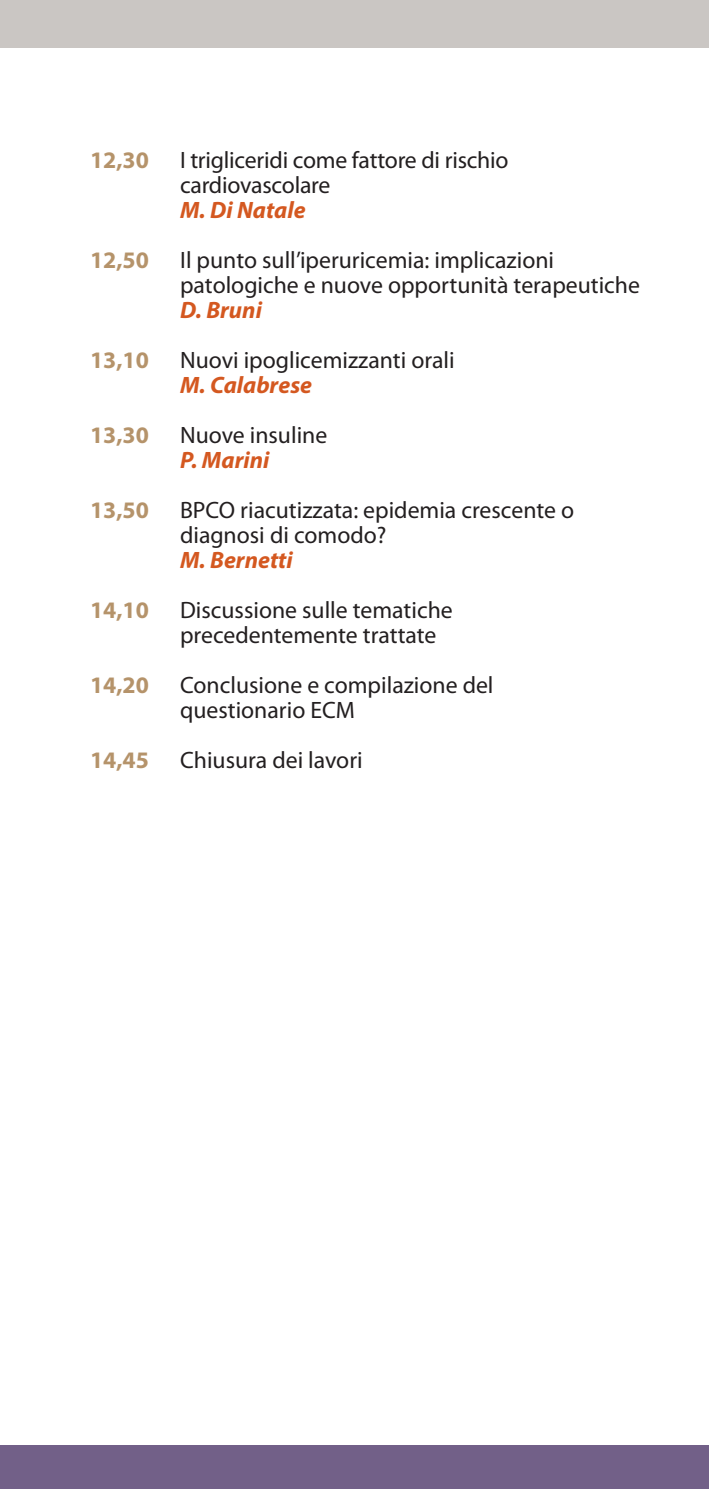
<style>
.page{position:relative;width:709px;height:1489px;background:#fff}
.page>*{position:absolute;margin:0;border:0;box-sizing:border-box;transform-origin:0 0}
.t1{font:23.75px/25px "Myriad Pro";color:#231f20}
.t2{font:italic 700 23.75px "Myriad Pro";color:#d45820}
.t3{font:700 23.75px "Myriad Pro";color:#b5936a}
</style>
<div class="page">
<div style="left:0;top:0;width:709px;height:47px;background:#cac6c3"></div>
<div style="left:0;top:1444px;width:709px;height:44px;background:#726088"></div>
<p class="t3" style="left:90px;top:145px;width:60px">12,30</p>
<p class="t1" style="left:180px;top:148px;width:330px">I trigliceridi come fattore di rischio</p>
<p class="t1" style="left:180px;top:173px;width:152px">cardiovascolare</p>
<p class="t2" style="left:180px;top:195px;width:127px">M. Di Natale</p>
<p class="t3" style="left:90px;top:245px;width:60px">12,50</p>
<p class="t1" style="left:180px;top:248px;width:375px">Il punto sull’iperuricemia: implicazioni</p>
<p class="t1" style="left:180px;top:273px;width:461px">patologiche e nuove opportunità terapeutiche</p>
<p class="t2" style="left:180px;top:295px;width:83px">D. Bruni</p>
<p class="t3" style="left:90px;top:345px;width:60px">13,10</p>
<p class="t1" style="left:180px;top:348px;width:276px">Nuovi ipoglicemizzanti orali</p>
<p class="t2" style="left:180px;top:370px;width:134px">M. Calabrese</p>
<p class="t3" style="left:90px;top:420px;width:60px">13,30</p>
<p class="t1" style="left:180px;top:423px;width:149px">Nuove insuline</p>
<p class="t2" style="left:180px;top:445px;width:91px">P. Marini</p>
<p class="t3" style="left:90px;top:495px;width:60px">13,50</p>
<p class="t1" style="left:180px;top:498px;width:395px">BPCO riacutizzata: epidemia crescente o diagnosi di comodo?</p>
<p class="t2" style="left:180px;top:545px;width:114px">M. Bernetti</p>
<p class="t3" style="left:90px;top:595px;width:60px">14,10</p>
<p class="t1" style="left:180px;top:598px;width:274px">Discussione sulle tematiche</p>
<p class="t1" style="left:180px;top:623px;width:258px">precedentemente trattate</p>
<p class="t3" style="left:90px;top:670px;width:60px">14,20</p>
<p class="t1" style="left:180px;top:673px;width:315px">Conclusione e compilazione del</p>
<p class="t1" style="left:180px;top:698px;width:176px">questionario ECM</p>
<p class="t3" style="left:90px;top:745px;width:60px">14,45</p>
<p class="t1" style="left:180px;top:748px;width:184px">Chiusura dei lavori</p>
</div>
